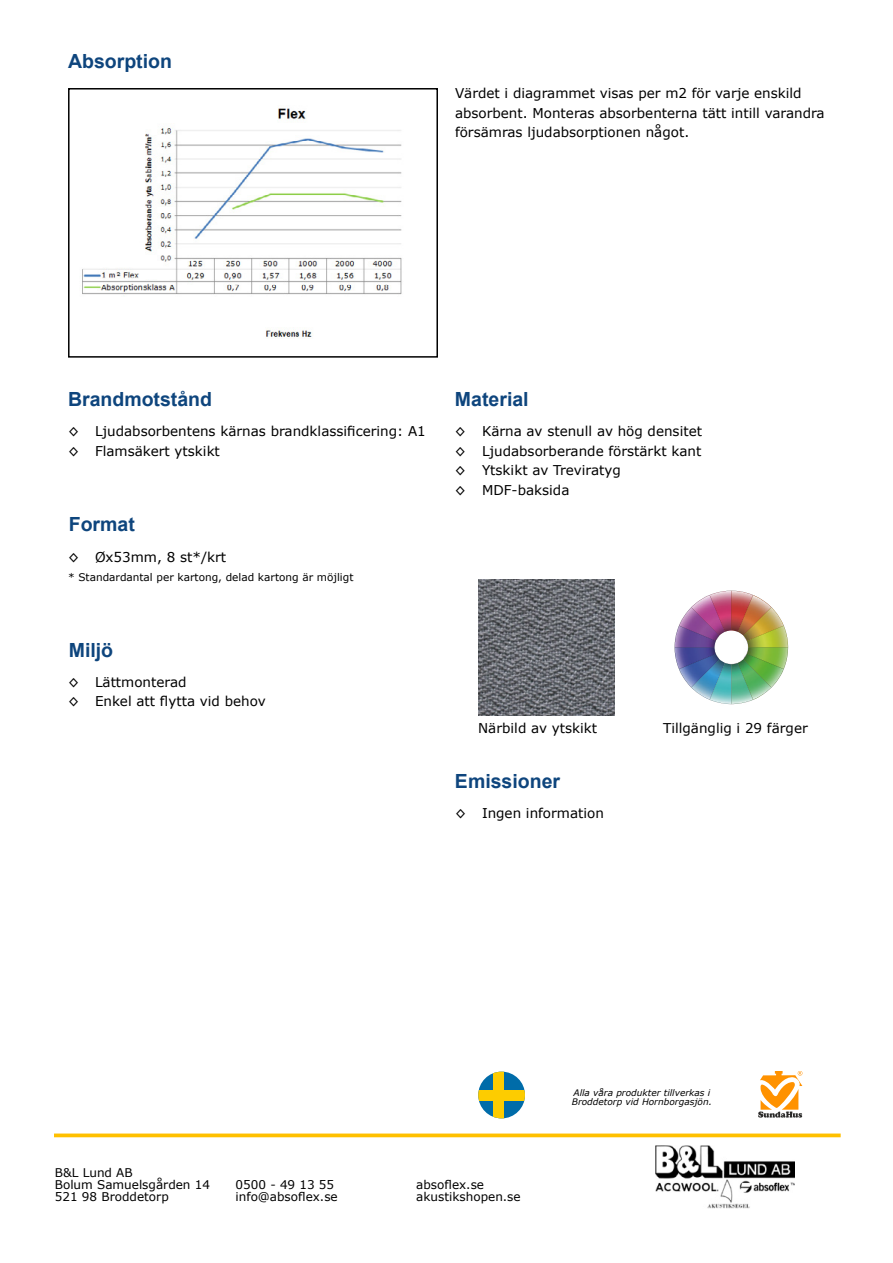
<style>
.page{position:relative;width:893px;height:1263px;background:#fff}
.page>*{position:absolute;margin:0;border:0;box-sizing:border-box;transform-origin:0 0}
.t1{font:700 19.5px "Arial";color:#0e457d}
.t2{font:13.5px/19.5px "Verdana";color:#000}
.t3{font:12px/12px "Verdana";color:#000}
.t4{font:10.5px "Verdana";color:#000}
.t5{font:italic 9px/9px "Verdana";color:#000}
</style>
<div class="page">
<svg style="left:54px;top:1133px;width:787px;height:4px;fill:#ffc000"></svg>
<img style="left:655px;top:1145px;width:140px;height:64px">
<img style="left:82px;top:108px;width:320px;height:229px">
<div style="left:68px;top:88px;width:370px;height:270px;border:2px solid #000"></div>
<svg style="left:759px;top:1071px;width:43px;height:46px"></svg>
<div style="left:478px;top:1071px;width:47px;height:47px;background:#006ca9;border-radius:23px"></div>
<div style="left:493px;top:1071px;width:11px;height:47px;background:#fdcc00"></div>
<div style="left:478px;top:1090px;width:47px;height:11px;background:#fdcc00"></div>
<img style="left:674px;top:641px;width:1px;height:12px">
<img style="left:675px;top:591px;width:113px;height:114px">
<img style="left:478px;top:579px;width:136px;height:136px">
<h1 class="t1" style="left:68px;top:48px;width:105px">Absorption</h1>
<h1 class="t1" style="left:68px;top:386px;width:146px">Brandmotstånd</h1>
<p class="t2" style="left:455px;top:84px;width:371px">Värdet i diagrammet visas per m2 för varje enskild absorbent. Monteras absorbenterna tätt intill varandra försämras ljudabsorptionen något.</p>
<h1 class="t1" style="left:455px;top:386px;width:75px">Material</h1>
<p class="t2" style="left:68px;top:422px;width:359px">◊ Ljudabsorbentens kärnas brandklassificering: A1 ◊ Flamsäkert ytskikt</p>
<p class="t2" style="left:455px;top:422px;width:249px">◊ Kärna av stenull av hög densitet ◊ Ljudabsorberande förstärkt kant ◊ Ytskikt av Treviratyg<br>◊ MDF-baksida</p>
<h1 class="t1" style="left:69px;top:511px;width:68px">Format</h1>
<p class="t2" style="left:68px;top:547px;width:160px">◊ Øx53mm, 8 st*/krt</p>
<p class="t4" style="left:68px;top:570px;width:287px">* Standardantal per kartong, delad kartong är möjligt</p>
<h1 class="t1" style="left:69px;top:636px;width:46px">Miljö</h1>
<p class="t2" style="left:68px;top:672px;width:199px">◊ Lättmonterad<br>◊ Enkel att flytta vid behov</p>
<p class="t2" style="left:478px;top:718px;width:121px">Närbild av ytskikt</p>
<p class="t2" style="left:663px;top:718px;width:146px">Tillgänglig i 29 färger</p>
<h1 class="t1" style="left:455px;top:767px;width:107px">Emissioner</h1>
<p class="t2" style="left:455px;top:803px;width:150px">◊ Ingen information</p>
<p class="t5" style="left:572px;top:1088px;width:142px">Alla våra produkter tillverkas i<br>Broddetorp vid Hornborgasjön.</p>
<p class="t3" style="left:55px;top:1167px;width:157px">B&amp;L Lund AB<br>Bolum Samuelsgården 14<br>521 98 Broddetorp</p>
<p class="t3" style="left:236px;top:1179px;width:104px">0500 - 49 13 55 info@absoflex.se</p>
<p class="t3" style="left:416px;top:1179px;width:106px">absoflex.se akustikshopen.se</p>
</div>
